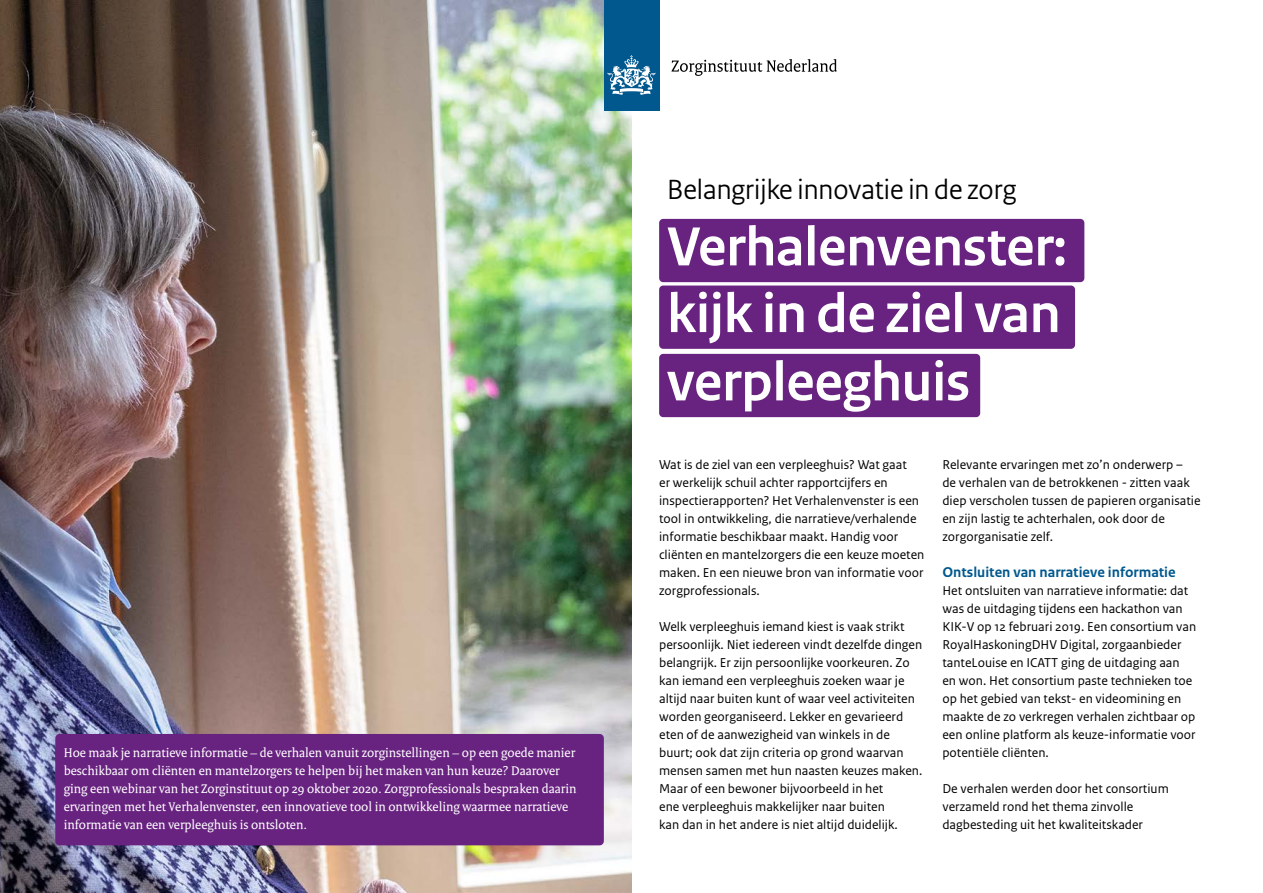
<style>
.page{position:relative;width:1263px;height:893px;background:#fff}
.page>*{position:absolute;margin:0;border:0;box-sizing:border-box;transform-origin:0 0}
.t1{font:700 57.75px/67.5px "Rijksoverheid Sans Heading";color:#fff;text-align:justify}
.t2{font:29.25px "Rijksoverheid Sans Heading";color:#000}
.t3{font:700 15px "Rijksoverheid Sans Text";color:#00588e}
.t4{font:13.5px/18px "Rijksoverheid Sans Text";color:#000}
.t5{font:13.5px/18px "Rijksoverheid Serif";color:#fff}
</style>
<div class="page">
<img style="left:0;top:0;width:631px;height:893px">
<div style="left:659px;top:219px;width:425px;height:63px;background:#682280;border-radius:4px"></div>
<div style="left:659px;top:286px;width:416px;height:63px;background:#682280;border-radius:4px"></div>
<div style="left:659px;top:354px;width:321px;height:63px;background:#682280;border-radius:4px"></div>
<div style="left:604px;top:0;width:55px;height:111px;background:#00588e"></div>
<svg style="left:607px;top:55px;width:48px;height:40px"></svg>
<svg style="left:671px;top:59px;width:166px;height:17px"></svg>
<div style="left:55px;top:734px;width:549px;height:111px;background:#682280;border-radius:4px"></div>
<p class="t5" style="left:64px;top:744px;width:514px">Hoe maak je narratieve informatie – de verhalen vanuit zorginstellingen – op een goede manier beschikbaar om cliënten en mantelzorgers te helpen bij het maken van hun keuze? Daarover ging een webinar van het Zorginstituut op 29 oktober 2020. Zorgprofessionals bespraken daarin ervaringen met het Verhalenvenster, een innovatieve tool in ontwikkeling waarmee narratieve informatie van een verpleeghuis is ontsloten.</p>
<h2 class="t2" style="left:667px;top:173px;width:351px">Belangrijke innovatie in de zorg</h2>
<h1 class="t1" style="left:667px;top:214px;width:401px">Verhalenvenster: kijk in de ziel van verpleeghuis</h1>
<p class="t4" style="left:659px;top:456px;width:267px">Wat is de ziel van een verpleeghuis? Wat gaat<br>er werkelijk schuil achter rapportcijfers en inspectierapporten? Het Verhalenvenster is een tool in ontwikkeling, die narratieve/verhalende informatie beschikbaar maakt. Handig voor cliënten en mantelzorgers die een keuze moeten maken. En een nieuwe bron van informatie voor zorgprofessionals.</p>
<p class="t4" style="left:659px;top:618px;width:265px">Welk verpleeghuis iemand kiest is vaak strikt persoonlijk. Niet iedereen vindt dezelfde dingen belangrijk. Er zijn persoonlijke voorkeuren. Zo kan iemand een verpleeghuis zoeken waar je altijd naar buiten kunt of waar veel activiteiten worden georganiseerd. Lekker en gevarieerd eten of de aanwezigheid van winkels in de buurt; ook dat zijn criteria op grond waarvan mensen samen met hun naasten keuzes maken.<br>Maar of een bewoner bijvoorbeeld in het<br>ene verpleeghuis makkelijker naar buiten<br>kan dan in het andere is niet altijd duidelijk.</p>
<p class="t4" style="left:942px;top:456px;width:260px">Relevante ervaringen met zo’n onderwerp –<br>de verhalen van de betrokkenen - zitten vaak diep verscholen tussen de papieren organisatie en zijn lastig te achterhalen, ook door de zorgorganisatie zelf.</p>
<p class="t3" style="left:942px;top:564px;width:235px">Ontsluiten van narratieve informatie</p>
<p class="t4" style="left:942px;top:582px;width:255px">Het ontsluiten van narratieve informatie: dat was de uitdaging tijdens een hackathon van KIK-V op 12 februari 2019. Een consortium van RoyalHaskoningDHV Digital, zorgaanbieder tanteLouise en ICATT ging de uitdaging aan en won. Het consortium paste technieken toe op het gebied van tekst- en videomining en maakte de zo verkregen verhalen zichtbaar op een online platform als keuze-informatie voor potentiële cliënten.</p>
<p class="t4" style="left:942px;top:780px;width:228px">De verhalen werden door het consortium verzameld rond het thema zinvolle dagbesteding uit het kwaliteitskader</p>
</div>
